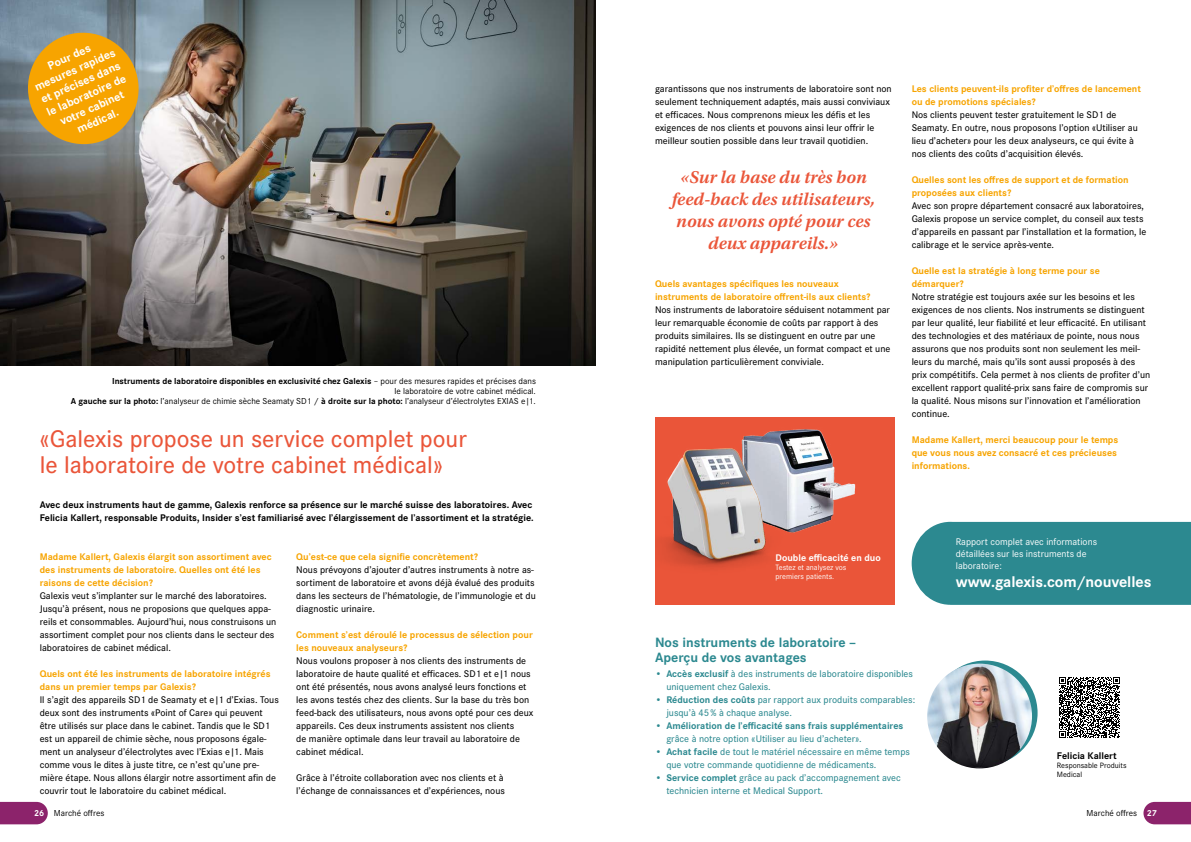
<style>
.page{position:relative;width:1191px;height:842px;background:#fff}
.page>*{position:absolute;margin:0;border:0;box-sizing:border-box;transform-origin:0 0}
.t1{font:500 25px/26px "Corporate S";color:#ea5539}
.t2{font:italic 600 18px/22px "Utopia Std";color:#ea5539;text-align:center}
.t3{font:700 16px "Corporate S";letter-spacing:-.005em;color:#fff}
.t4{font:700 14px/15px "Corporate S";color:#2c8990}
.t5{font:700 12px/14px "Corporate S";color:#fff;text-align:center}
.t6{font:500 10px/13px "Corporate S";color:#000}
.t7{font:700 10px/13px "Corporate S";color:#f7a400}
.t8{font:500 10px/13px "Corporate S";color:#2c8990}
.t9{font:700 10px/13px "Corporate S";color:#000}
.t10{font:10px/12px "Corporate S";color:#fff}
.t11{font:700 10px "Corporate S";color:#2c8990}
.t12{font:700 10px "Corporate S";color:#fff}
.t13{font:9px/10px "Corporate S";color:#000;text-align:right}
.t14{font:8px/9px "Corporate S";color:#fff}
.t15{font:8px/9px "Corporate S";color:#000}
.s1{font-weight:700}
</style>
<div class="page">
<svg style="left:1143px;top:802px;width:48px;height:22px"></svg>
<svg style="left:0;top:802px;width:48px;height:22px"></svg>
<svg style="left:932px;top:660px;width:105px;height:105px"></svg>
<img style="left:927px;top:664px;width:105px;height:104px;border-radius:52px">
<img style="left:0;top:0;width:595px;height:365px">
<svg style="left:1059px;top:677px;width:60px;height:60px"></svg>
<div style="left:655px;top:417px;width:239px;height:188px;background:#ea5539"></div>
<svg style="left:20px;top:25px;width:126px;height:127px;background:#c79b3b"></svg>
<div style="left:911px;top:522px;width:280px;height:83px;background:#2c8990"></div>
<img style="left:741px;top:429px;width:115px;height:102px">
<img style="left:661px;top:444px;width:139px;height:124px">
<p class="t5" style="left:26px;top:68px;width:89px;rotate:-24deg">Pour des mesures rapides et précises dans le laboratoire de votre cabinet médical.</p>
<p class="t13" style="left:71px;top:376px;width:466px"><span class="s1">Instruments de laboratoire disponibles en exclusivité chez Galexis</span> – pour des mesures rapides et précises dans<br>le laboratoire de votre cabinet médical.<br><span class="s1">A gauche sur la photo:</span> l’analyseur de chimie sèche Seamaty SD1 / <span class="s1">à droite sur la photo:</span> l’analyseur d’électrolytes EXIAS e|1.</p>
<h1 class="t1" style="left:40px;top:425px;width:428px">«Galexis propose un service complet pour le laboratoire de votre cabinet médical»</h1>
<p class="t9" style="left:40px;top:498px;width:495px">Avec deux instruments haut de gamme, Galexis renforce sa présence sur le marché suisse des laboratoires. Avec<br>Felicia Kallert, responsable Produits, Insider s’est familiarisé avec l’élargissement de l’assortiment et la stratégie.</p>
<p class="t7" style="left:40px;top:550px;width:233px">Madame Kallert, Galexis élargit son assortiment avec des instruments de laboratoire. Quelles ont été les raisons de cette décision?</p>
<p class="t6" style="left:40px;top:589px;width:238px">Galexis veut s’implanter sur le marché des laboratoires.<br>Jusqu’à présent, nous ne proposions que quelques appa&shy;reils et consommables. Aujourd’hui, nous construisons un assortiment complet pour nos clients dans le secteur des laboratoires de cabinet médical.</p>
<p class="t7" style="left:40px;top:667px;width:232px">Quels ont été les instruments de laboratoire intégrés dans un premier temps par Galexis?</p>
<p class="t6" style="left:40px;top:693px;width:241px">Il s’agit des appareils SD1 de Seamaty et e|1 d’Exias. Tous deux sont des instruments «Point of Care» qui peuvent être utilisés sur place dans le cabinet. Tandis que le SD1 est un appareil de chimie sèche, nous proposons égale&shy;ment un analyseur d’électrolytes avec l’Exias e|1. Mais comme vous le dites à juste titre, ce n’est qu’une pre&shy;mière étape. Nous allons élargir notre assortiment afin de couvrir tout le laboratoire du cabinet médical.</p>
<p class="t7" style="left:296px;top:550px;width:183px">Qu’est-ce que cela signifie concrètement?</p>
<p class="t6" style="left:296px;top:563px;width:241px">Nous prévoyons d’ajouter d’autres instruments à notre as&shy;sortiment de laboratoire et avons déjà évalué des produits dans les secteurs de l’hématologie, de l’immunologie et du diagnostic urinaire.</p>
<p class="t7" style="left:296px;top:628px;width:238px">Comment s’est déroulé le processus de sélection pour les nouveaux analyseurs?</p>
<p class="t6" style="left:296px;top:654px;width:238px">Nous voulons proposer à nos clients des instruments de laboratoire de haute qualité et efficaces. SD1 et e|1 nous ont été présentés, nous avons analysé leurs fonctions et les avons testés chez des clients. Sur la base du très bon feed-back des utilisateurs, nous avons opté pour ces deux appareils. Ces deux instruments assistent nos clients<br>de manière optimale dans leur travail au laboratoire de cabinet médical.</p>
<p class="t6" style="left:296px;top:771px;width:210px">Grâce à l’étroite collaboration avec nos clients et à l’échange de connaissances et d’expériences, nous</p>
<p class="t6" style="left:655px;top:82px;width:238px">garantissons que nos instruments de laboratoire sont non seulement techniquement adaptés, mais aussi conviviaux et efficaces. Nous comprenons mieux les défis et les exigences de nos clients et pouvons ainsi leur offrir le meilleur soutien possible dans leur travail quotidien.</p>
<h2 class="t2" style="left:672px;top:167px;width:205px">«Sur la base du très bon feed-back des utilisateurs, nous avons opté pour ces deux appareils.»</h2>
<p class="t7" style="left:655px;top:277px;width:217px">Quels avantages spécifiques les nouveaux instruments de laboratoire offrent-ils aux clients?</p>
<p class="t6" style="left:655px;top:303px;width:237px">Nos instruments de laboratoire séduisent notamment par leur remarquable économie de coûts par rapport à des produits similaires. Ils se distinguent en outre par une rapidité nettement plus élevée, un format compact et une manipulation particulièrement conviviale.</p>
<p class="t7" style="left:911px;top:82px;width:231px">Les clients peuvent-ils profiter d’offres de lancement ou de promotions spéciales?</p>
<p class="t6" style="left:911px;top:108px;width:227px">Nos clients peuvent tester gratuitement le SD1 de Seamaty. En outre, nous proposons l’option «Utiliser au lieu d’acheter» pour les deux analyseurs, ce qui évite à nos clients des coûts d’acquisition élevés.</p>
<p class="t7" style="left:911px;top:173px;width:218px">Quelles sont les offres de support et de formation proposées aux clients?</p>
<p class="t6" style="left:911px;top:199px;width:236px">Avec son propre département consacré aux laboratoires, Galexis propose un service complet, du conseil aux tests d’appareils en passant par l’installation et la formation, le calibrage et le service après-vente.</p>
<p class="t7" style="left:911px;top:264px;width:190px">Quelle est la stratégie à long terme pour se démarquer?</p>
<p class="t6" style="left:911px;top:290px;width:240px">Notre stratégie est toujours axée sur les besoins et les exigences de nos clients. Nos instruments se distinguent par leur qualité, leur fiabilité et leur efficacité. En utilisant des technologies et des matériaux de pointe, nous nous assurons que nos produits sont non seulement les meil&shy;leurs du marché, mais qu’ils sont aussi proposés à des prix compétitifs. Cela permet à nos clients de profiter d’un excellent rapport qualité-prix sans faire de compromis sur la qualité. Nous misons sur l’innovation et l’amélioration continue.</p>
<p class="t7" style="left:911px;top:433px;width:208px">Madame Kallert, merci beaucoup pour le temps que vous nous avez consacré et ces précieuses informations.</p>
<p class="t12" style="left:775px;top:551px;width:107px">Double efficacité en duo</p>
<p class="t14" style="left:775px;top:563px;width:72px">Testez et analysez vos premiers patients.</p>
<h3 class="t4" style="left:655px;top:634px;width:203px">Nos instruments de laboratoire –<br>Aperçu de vos avantages</h3>
<p class="t10" style="left:955px;top:535px;width:143px">Rapport complet avec informations détaillées sur les instruments de laboratoire:</p>
<h3 class="t3" style="left:955px;top:570px;width:197px">www.galexis.com/nouvelles</h3>
<p class="t8" style="left:666px;top:667px;width:248px;text-indent:-11px"><span class="s1">• Accès exclusif</span> à des instruments de laboratoire disponibles uniquement chez Galexis.</p>
<p class="t8" style="left:666px;top:693px;width:250px;text-indent:-11px"><span class="s1">• Réduction des coûts</span> par rapport aux produits comparables: jusqu’à 45 % à chaque analyse.</p>
<p class="t11" style="left:655px;top:719px;width:250px">• Amélioration de l’efficacité sans frais supplémentaires</p>
<p class="t8" style="left:666px;top:732px;width:197px">grâce à notre option «Utiliser au lieu d’acheter».</p>
<p class="t8" style="left:666px;top:745px;width:245px;text-indent:-11px"><span class="s1">• Achat facile</span> de tout le matériel nécessaire en même temps que votre commande quotidienne de médicaments.</p>
<p class="t8" style="left:666px;top:771px;width:236px;text-indent:-11px"><span class="s1">• Service complet</span> grâce au pack d’accompagnement avec technicien interne et Medical Support.</p>
<p class="t9" style="left:1057px;top:748px;width:61px">Felicia Kallert</p>
<p class="t15" style="left:1057px;top:760px;width:71px">Responsable Produits<br>Medical</p>
<p class="t13" style="left:34px;top:808px;width:72px"><span class="s1">26</span> Marché offres</p>
<p class="t13" style="left:1086px;top:808px;width:72px">Marché offres <span class="s1">27</span></p>
</div>
